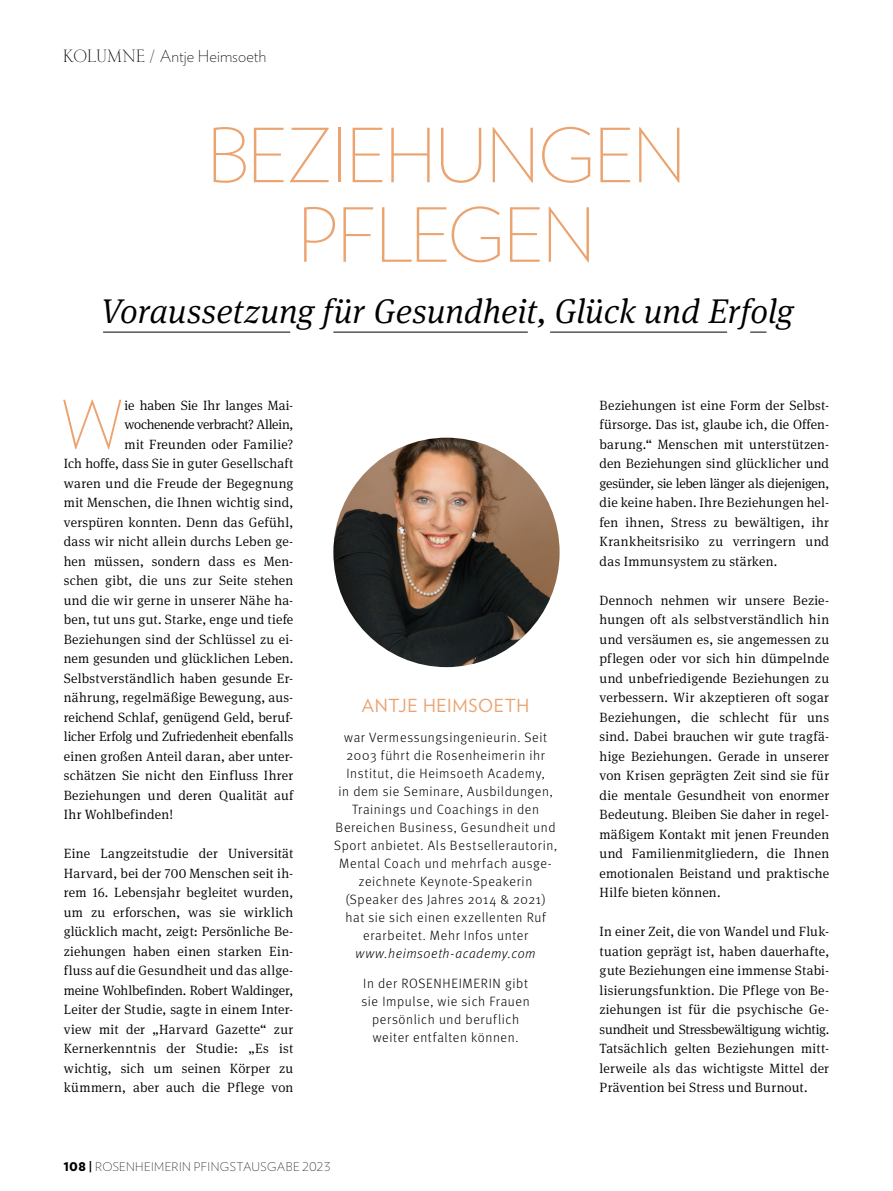
<style>
.page{position:relative;width:893px;height:1191px;background:#fff}
.page>*{position:absolute;margin:0;border:0;box-sizing:border-box;transform-origin:0 0}
.t1{font:200 74.4px/79.5px "Verlag";letter-spacing:-.03em;color:#eba36f;text-align:center}
.t2{font:200 66.75px "Verlag";color:#eba36f}
.t3{font:italic 300 34.5px "Meta Serif Pro";color:#000}
.t4{font:18px "Verlag";letter-spacing:.035em;color:#eba36f}
.t5{font:200 16.5px "Verlag";color:#000}
.t6{font:300 13.5px/19.5px "Meta Serif Pro";letter-spacing:.015em;color:#000;text-align:justify}
.t7{font:300 13.5px/18px "Meta Pro";letter-spacing:.045em;color:#000;text-align:center}
.t8{font:300 13.5px "Meta Serif Pro";letter-spacing:-.015em;color:#000}
.t9{font:300 13.5px "Meta Serif Pro";letter-spacing:-.03em;color:#000}
.t10{font:italic 300 13.5px "Meta Pro";letter-spacing:.04em;color:#000}
.t11{font:300 13.5px "Meta Serif Pro";letter-spacing:-.005em;color:#000}
.t12{font:200 12px "Verlag";letter-spacing:.025em;color:#000}
.s1{font-family:"Sackers Classic Roman Std";font-weight:300}
.s2{font-weight:900}
</style>
<div class="page">
<img style="left:333px;top:438px;width:227px;height:229px">
<hr style="left:333px;top:332px;width:195px;height:1px;background:#000">
<hr style="left:550px;top:332px;width:177px;height:1px;background:#000">
<svg style="left:750px;top:332px;width:16px;height:1px"></svg>
<hr style="left:103px;top:332px;width:187px;height:1px;background:#000">
<p class="t5" style="left:63px;top:44px;width:204px"><span class="s1">KOLUMNE /</span> Antje Heimsoeth</p>
<h1 class="t1" style="left:207px;top:111px;width:481px">BEZIEHUNGEN<br>PFLEGEN</h1>
<h3 class="t3" style="left:101px;top:286px;width:695px">Voraussetzung für Gesundheit, Glück und Erfolg</h3>
<h2 class="t2" style="left:59px;top:376px;width:67px">W</h2>
<p class="t11" style="left:125px;top:395px;width:170px">ie haben Sie Ihr langes Mai-</p>
<p class="t9" style="left:125px;top:415px;width:170px">wochenende verbracht? Allein,</p>
<p class="t6" style="left:125px;top:433px;width:170px">mit Freunden oder Familie?</p>
<p class="t6" style="left:64px;top:453px;width:231px">Ich hoffe, dass Sie in guter Gesellschaft</p>
<p class="t6" style="left:64px;top:472px;width:231px">waren und die Freude der Begegnung</p>
<p class="t6" style="left:64px;top:492px;width:231px">mit Menschen, die Ihnen wichtig sind,</p>
<p class="t6" style="left:64px;top:511px;width:231px">verspüren konnten. Denn das Gefühl,</p>
<p class="t6" style="left:64px;top:531px;width:231px">dass wir nicht allein durchs Leben ge-</p>
<p class="t6" style="left:64px;top:550px;width:231px">hen müssen, sondern dass es Men-</p>
<p class="t6" style="left:64px;top:570px;width:231px">schen gibt, die uns zur Seite stehen</p>
<p class="t6" style="left:64px;top:589px;width:231px">und die wir gerne in unserer Nähe ha-</p>
<p class="t6" style="left:64px;top:609px;width:231px">ben, tut uns gut. Starke, enge und tiefe</p>
<p class="t6" style="left:64px;top:628px;width:231px">Beziehungen sind der Schlüssel zu ei-</p>
<p class="t6" style="left:64px;top:648px;width:231px">nem gesunden und glücklichen Leben.</p>
<p class="t6" style="left:64px;top:667px;width:231px">Selbstverständlich haben gesunde Er-</p>
<p class="t6" style="left:64px;top:687px;width:231px">nährung, regelmäßige Bewegung, aus-</p>
<p class="t6" style="left:64px;top:706px;width:231px">reichend Schlaf, genügend Geld, beruf-</p>
<p class="t8" style="left:64px;top:727px;width:231px">licher Erfolg und Zufriedenheit ebenfalls</p>
<p class="t6" style="left:64px;top:745px;width:231px">einen großen Anteil daran, aber unter-</p>
<p class="t6" style="left:64px;top:765px;width:231px">schätzen Sie nicht den Einfluss Ihrer</p>
<p class="t6" style="left:64px;top:784px;width:231px">Beziehungen und deren Qualität auf</p>
<p class="t6" style="left:64px;top:804px;width:111px">Ihr Wohlbefinden!</p>
<p class="t6" style="left:64px;top:843px;width:231px">Eine Langzeitstudie der Universität Harvard, bei der 700 Menschen seit ih&shy;rem 16. Lebensjahr begleitet wurden, um zu erforschen, was sie wirklich glücklich macht, zeigt: Persönliche Be&shy;ziehungen haben einen starken Ein&shy;fluss auf die Gesundheit und das allge&shy;meine Wohlbefinden. Robert Waldinger, Leiter der Studie, sagte in einem Inter&shy;view mit der „Harvard Gazette“ zur Kernerkenntnis der Studie: „Es ist wichtig, sich um seinen Körper zu kümmern, aber auch die Pflege von</p>
<h3 class="t4" style="left:362px;top:692px;width:169px">ANTJE HEIMSOETH</h3>
<p class="t7" style="left:334px;top:727px;width:224px">war Vermessungsingenieurin. Seit 2003 führt die Rosenheimerin ihr Institut, die Heimsoeth Academy,<br>in dem sie Seminare, Ausbildungen, Trainings und Coachings in den Bereichen Business, Gesundheit und Sport anbietet. Als Bestsellerautorin, Mental Coach und mehrfach ausge&shy;zeichnete Keynote-Speakerin (Speaker des Jahres 2014 &amp; 2021)<br>hat sie sich einen exzellenten Ruf erarbeitet. Mehr Infos unter</p>
<p class="t10" style="left:356px;top:943px;width:182px">www.heimsoeth-academy.com</p>
<p class="t7" style="left:361px;top:973px;width:170px">In der ROSENHEIMERIN gibt sie Impulse, wie sich Frauen persönlich und beruflich weiter entfalten können.</p>
<p class="t12" style="left:63px;top:1157px;width:269px"><span class="s2">108 |</span> ROSENHEIMERIN PFINGSTAUSGABE 2023</p>
<p class="t6" style="left:600px;top:394px;width:231px">Beziehungen ist eine Form der Selbst&shy;fürsorge. Das ist, glaube ich, die Offen&shy;barung.“ Menschen mit unterstützen&shy;den Beziehungen sind glücklicher und gesünder, sie leben länger als diejenigen, die keine haben. Ihre Beziehungen hel&shy;fen ihnen, Stress zu bewältigen, ihr Krankheitsrisiko zu verringern und das Immunsystem zu stärken.</p>
<p class="t6" style="left:600px;top:589px;width:231px">Dennoch nehmen wir unsere Bezie&shy;hungen oft als selbstverständlich hin und versäumen es, sie angemessen zu pflegen oder vor sich hin dümpelnde und unbefriedigende Beziehungen zu verbessern. Wir akzeptieren oft sogar Beziehungen, die schlecht für uns sind. Dabei brauchen wir gute tragfä&shy;hige Beziehungen. Gerade in unserer von Krisen geprägten Zeit sind sie für die mentale Gesundheit von enormer Bedeutung. Bleiben Sie daher in regel&shy;mäßigem Kontakt mit jenen Freunden und Familienmitgliedern, die Ihnen emotionalen Beistand und praktische Hilfe bieten können.</p>
<p class="t6" style="left:600px;top:921px;width:231px">In einer Zeit, die von Wandel und Fluk&shy;tuation geprägt ist, haben dauerhafte, gute Beziehungen eine immense Stabi&shy;lisierungsfunktion. Die Pflege von Be&shy;ziehungen ist für die psychische Ge&shy;sundheit und Stressbewältigung wichtig.<br>Tatsächlich gelten Beziehungen mitt&shy;lerweile als das wichtigste Mittel der Prävention bei Stress und Burnout.</p>
</div>
